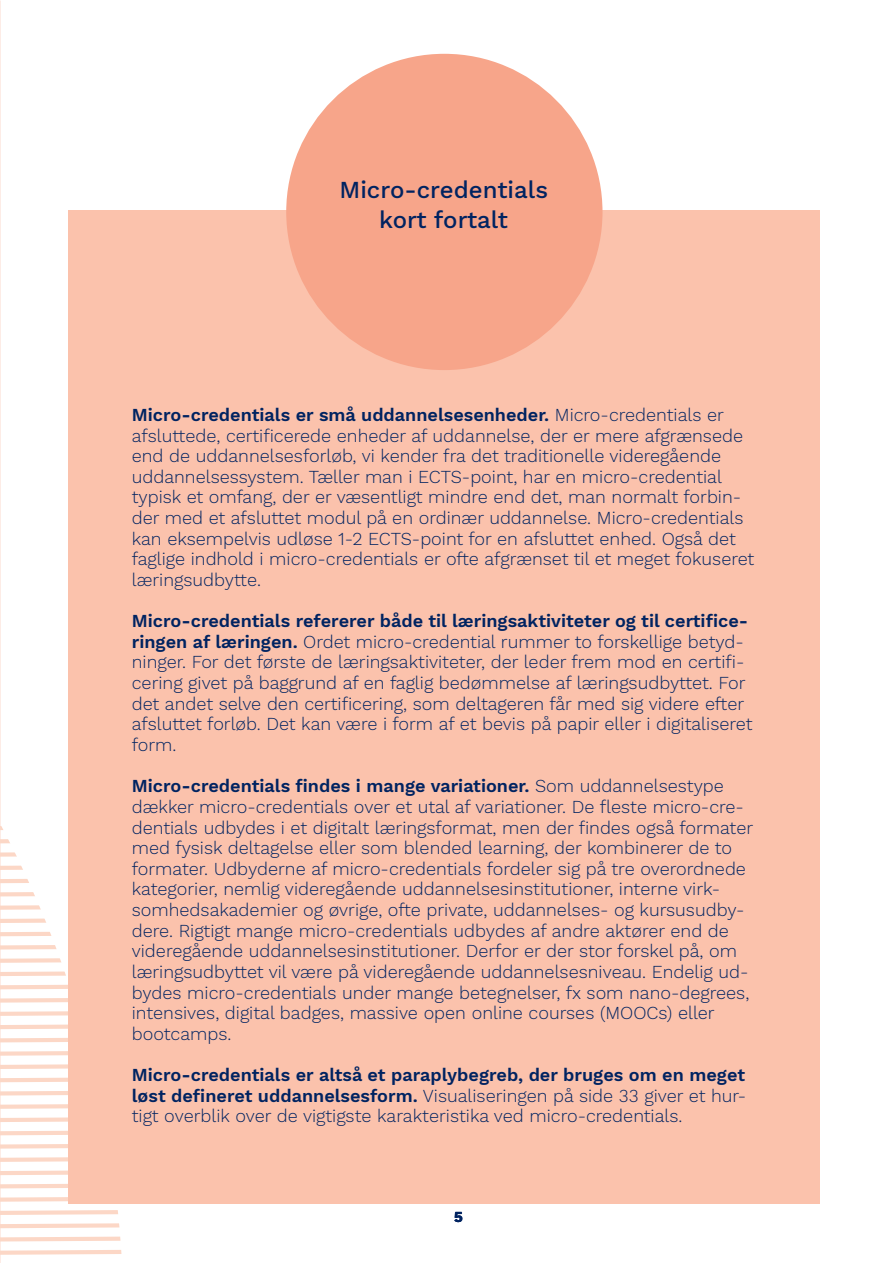
<style>
.page{position:relative;width:893px;height:1263px;background:#fff}
.page>*{position:absolute;margin:0;border:0;box-sizing:border-box;transform-origin:0 0}
.Mancher_regular{font:500 24px "Work Sans";color:#002361}
.Brødtekst_P{font:300 18px/20.7px "Work Sans";color:#002361}
.Paragraph_Style_1{font:700 15px "Work Sans";color:#002361}
.s1{font-weight:600}
</style>
<div class="page">
<svg style="left:0;top:823px;width:122px;height:440px"></svg>
<div style="left:69px;top:210px;width:751px;height:994px;background:#fbc2ac"></div>
<div style="left:286px;top:54px;width:316px;height:316px;background:#f7a58a;border-radius:50%"></div>
<h2 class="Mancher_regular" style="left:339px;top:171px;width:210px">Micro-credentials</h2>
<h2 class="Mancher_regular" style="left:379px;top:201px;width:130px">kort fortalt</h2>
<p class="Brødtekst_P" style="left:132px;top:405px;width:624px"><span class="s1">Micro-credentials er små uddannelsesenheder.</span> Micro-credentials er afsluttede, certificerede enheder af uddannelse, der er mere afgrænsede end de uddannelsesforløb, vi kender fra det traditionelle videregående uddannelsessystem. Tæller man i ECTS-point, har en micro-credential typisk et omfang, der er væsentligt mindre end det, man normalt forbin&shy;der med et afsluttet modul på en ordinær uddannelse. Micro-credentials kan eksempelvis udløse 1-2 ECTS-point for en afsluttet enhed. Også det faglige indhold i micro-credentials er ofte afgrænset til et meget fokuseret læringsudbytte.</p>
<p class="Brødtekst_P" style="left:132px;top:611px;width:622px"><span class="s1">Micro-credentials refererer både til læringsaktiviteter og til certifice&shy;ringen af læringen.</span> Ordet micro-credential rummer to forskellige betyd&shy;ninger. For det første de læringsaktiviteter, der leder frem mod en certifi&shy;cering givet på baggrund af en faglig bedømmelse af læringsudbyttet. For det andet selve den certificering, som deltageren får med sig videre efter afsluttet forløb. Det kan være i form af et bevis på papir eller i digitaliseret form.</p>
<p class="Brødtekst_P" style="left:132px;top:776px;width:623px"><span class="s1">Micro-credentials findes i mange variationer.</span> Som uddannelsestype dækker micro-credentials over et utal af variationer. De fleste micro-cre&shy;dentials udbydes i et digitalt læringsformat, men der findes også formater med fysisk deltagelse eller som blended learning, der kombinerer de to formater. Udbyderne af micro-credentials fordeler sig på tre overordnede kategorier, nemlig videregående uddannelsesinstitutioner, interne virk&shy;somhedsakademier og øvrige, ofte private, uddannelses- og kursusudby&shy;dere. Rigtigt mange micro-credentials udbydes af andre aktører end de videregående uddannelsesinstitutioner. Derfor er der stor forskel på, om læringsudbyttet vil være på videregående uddannelsesniveau. Endelig ud&shy;bydes micro-credentials under mange betegnelser, fx som nano-degrees, intensives, digital badges, massive open online courses (MOOCs) eller</p>
<p class="Brødtekst_P" style="left:132px;top:1024px;width:101px">bootcamps.</p>
<p class="Brødtekst_P" style="left:132px;top:1065px;width:616px;text-align:justify"><span class="s1">Micro-credentials er altså et paraplybegreb, der bruges om en meget løst defineret uddannelsesform.</span> Visualiseringen på side 33 giver et hur&shy;tigt overblik over de vigtigste karakteristika ved micro-credentials.</p>
<p class="Paragraph_Style_1" style="left:454px;top:1208px;width:10px">5</p>
</div>
